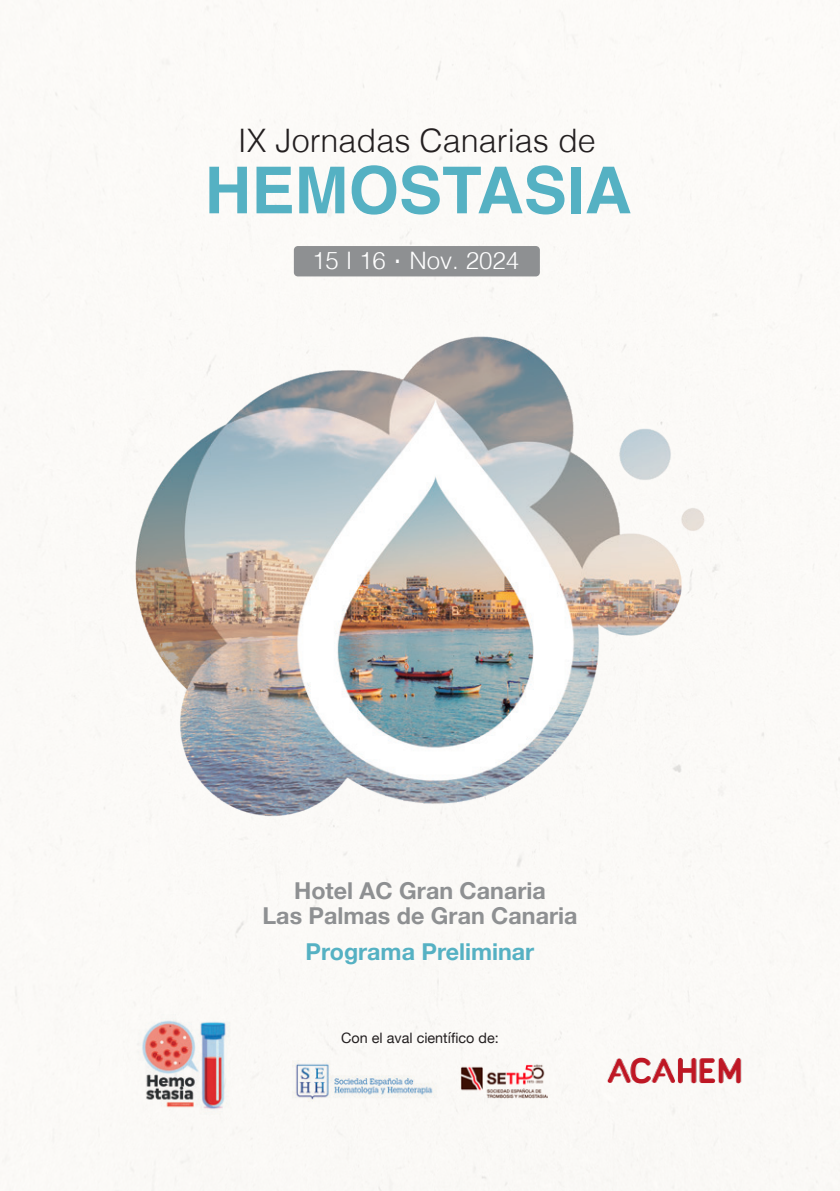
<style>
.page{position:relative;width:840px;height:1191px;background:#fff}
.page>*{position:absolute;margin:0;border:0;box-sizing:border-box;transform-origin:0 0}
.t1{font:700 64.6px "Helvetica";color:#55b1c3}
.t2{font:300 32.4px "Helvetica";color:#231f20}
.t3{font:300 24px "Helvetica";color:#fff}
.t4{font:700 23.2px "Helvetica Neue";color:#8e9092}
.t5{font:700 23.2px "Helvetica Neue";color:#55b1c3}
.t6{font:14.4px "Helvetica Neue";color:#231f20}
</style>
<div class="page">
<div style="left:0;top:0;width:839px;height:1191px;background:#fbfaf7"></div>
<img style="left:93px;top:244px;width:624px;height:663px">
<div style="left:294px;top:246px;width:245px;height:30px;background:#8e9092;border-radius:4px"></div>
<img style="left:142px;top:1020px;width:84px;height:90px">
<img style="left:293px;top:1060px;width:140px;height:40px">
<img style="left:460px;top:1064px;width:87px;height:34px">
<img style="left:607px;top:1057px;width:135px;height:26px">
<h2 class="t2" style="left:238px;top:120px;width:359px">IX Jornadas Canarias de</h2>
<h1 class="t1" style="left:204px;top:138px;width:428px">HEMOSTASIA</h1>
<p class="t3" style="left:312px;top:246px;width:208px">15 I 16 <sup>.</sup> Nov. 2024</p>
<p class="t4" style="left:294px;top:872px;width:253px">Hotel AC Gran Canaria</p>
<p class="t4" style="left:262px;top:897px;width:316px">Las Palmas de Gran Canaria</p>
<p class="t5" style="left:305px;top:933px;width:230px">Programa Preliminar</p>
<p class="t6" style="left:341px;top:1027px;width:159px">Con el aval científico de:</p>
</div>
